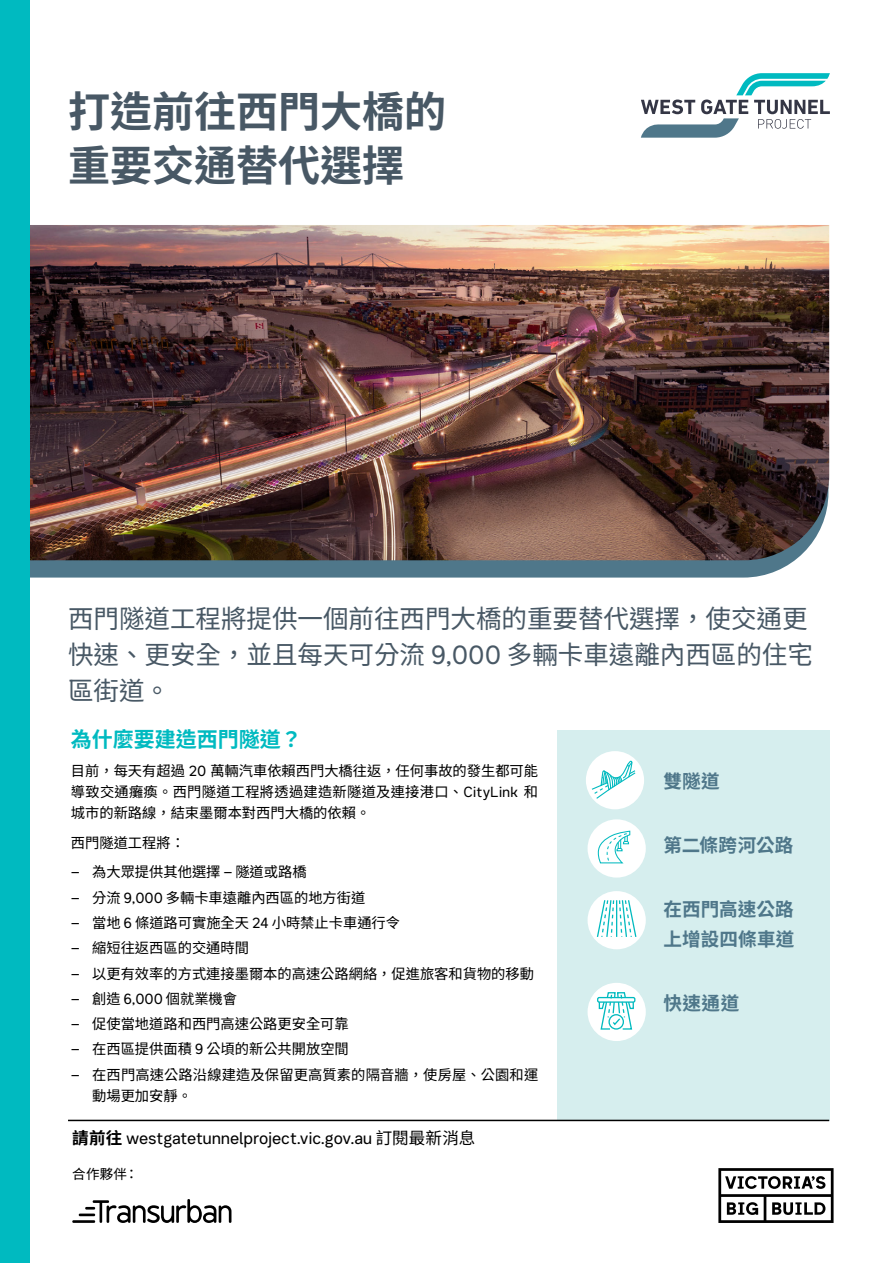
<style>
.page{position:relative;width:893px;height:1263px;background:#fff}
.page>*{position:absolute;margin:0;border:0;box-sizing:border-box;transform-origin:0 0}
.t1{font:700 42px/54px "Noto Sans TC";color:#485865}
.Intro{font:25.5px/36px "Noto Sans TC";color:#485865}
.t2{font:700 21px "Noto Sans TC";color:#00bac0}
.Body{font:700 18.6px/30px "Noto Sans TC";letter-spacing:.005em;color:#4f778a}
.t3{font:16.5px "Network Sans";color:#000}
.Body-2{font:14.25px/21px "Noto Sans TC";color:#000;text-align:justify}
.t4{font:13.5px "Noto Sans TC";color:#000}
.s1{font-family:"Network Sans"}
.s2{font-family:"Noto Sans TC";font-weight:700}
.s3{font-family:"Noto Sans TC"}
</style>
<div class="page">
<svg style="left:718px;top:1168px;width:116px;height:55px"></svg>
<hr style="left:79px;top:1213px;width:16px;height:3px;background:#000">
<svg style="left:85px;top:1199px;width:146px;height:24px"></svg>
<hr style="left:72px;top:1220px;width:23px;height:3px;background:#000">
<svg style="left:30px;top:560px;width:765px;height:18px;background:#567b8d"></svg>
<img style="left:30px;top:225px;width:799px;height:335px">
<svg style="left:641px;top:73px;width:189px;height:65px"></svg>
<div style="left:557px;top:730px;width:272px;height:390px;background:#d6eeee"></div>
<div style="left:586px;top:751px;width:58px;height:58px;background:#fff;border-radius:50%"></div>
<svg style="left:591px;top:760px;width:45px;height:39px"></svg>
<div style="left:588px;top:819px;width:58px;height:58px;background:#fff;border-radius:50%"></div>
<svg style="left:597px;top:830px;width:34px;height:34px"></svg>
<div style="left:588px;top:891px;width:58px;height:58px;background:#fff;border-radius:50%"></div>
<div style="left:588px;top:983px;width:58px;height:58px;background:#fff;border-radius:50%"></div>
<svg style="left:597px;top:900px;width:39px;height:37px"></svg>
<div style="left:597px;top:997px;width:38px;height:6px;border:1px solid #00babf;border-radius:2px"></div>
<svg style="left:598px;top:992px;width:37px;height:38px"></svg>
<hr style="left:68px;top:1120px;width:761px;height:1px;background:#000">
<div style="left:0;top:0;width:30px;height:1263px;background:#00bac0"></div>
<p class="t1" style="left:68px;top:86px;width:380px">打造前往西門大橋的重要交通替代選擇</p>
<p class="Intro" style="left:68px;top:602px;width:746px">西門隧道工程將提供一個前往西門大橋的重要替代選擇，使交通更快速、更安全，並且每天可分流 <span class="s1">9,000</span> 多輛卡車遠離內西區的住宅區街道。</p>
<h1 class="t2" style="left:71px;top:727px;width:233px">為什麼要建造西門隧道？</h1>
<p class="Body-2" style="left:71px;top:761px;width:469px">目前，每天有超過 <span class="s1">20</span> 萬輛汽車依賴西門大橋往返，任何事故的發生都可能導致交通癱瘓。西門隧道工程將透過建造新隧道及連接港口、<span class="s1">CityLink</span> 和城市的新路線，結束墨爾本對西門大橋的依賴。</p>
<p class="Body-2" style="left:71px;top:832px;width:116px">西門隧道工程將：</p>
<p class="Body-2" style="left:71px;top:862px;width:237px"><span class="s1">–</span> 為大眾提供其他選擇 <span class="s1">–</span> 隧道或路橋</p>
<p class="Body-2" style="left:71px;top:887px;width:296px"><span class="s1">–</span> 分流 <span class="s1">9,000</span> 多輛卡車遠離內西區的地方街道</p>
<p class="Body-2" style="left:71px;top:912px;width:331px"><span class="s1">–</span> 當地 <span class="s1">6</span> 條道路可實施全天 <span class="s1">24</span> 小時禁止卡車通行令</p>
<p class="Body-2" style="left:71px;top:938px;width:180px"><span class="s1">–</span> 縮短往返西區的交通時間</p>
<p class="Body-2" style="left:71px;top:963px;width:465px"><span class="s1">–</span> 以更有效率的方式連接墨爾本的高速公路網絡，促進旅客和貨物的移動</p>
<p class="Body-2" style="left:71px;top:988px;width:168px"><span class="s1">–</span> 創造 <span class="s1">6,000</span> 個就業機會</p>
<p class="Body-2" style="left:71px;top:1013px;width:279px"><span class="s1">–</span> 促使當地道路和西門高速公路更安全可靠</p>
<p class="Body-2" style="left:71px;top:1039px;width:279px"><span class="s1">–</span> 在西區提供面積 <span class="s1">9</span> 公頃的新公共開放空間</p>
<p class="Body-2" style="left:92px;top:1064px;width:448px;text-indent:-21px"><span class="s1">–</span> 在西門高速公路沿線建造及保留更高質素的隔音牆，使房屋、公園和運動場更加安靜。</p>
<p class="Body" style="left:663px;top:766px;width:58px">雙隧道</p>
<p class="Body" style="left:663px;top:830px;width:131px">第二條跨河公路</p>
<p class="Body" style="left:663px;top:894px;width:132px">在西門高速公路上增設四條車道</p>
<p class="Body" style="left:663px;top:988px;width:77px">快速通道</p>
<p class="t3" style="left:72px;top:1124px;width:404px"><span class="s2">請前往</span> westgatetunnelproject.vic.gov.au <span class="s3">訂閱最新消息</span></p>
<p class="t4" style="left:72px;top:1166px;width:68px">合作夥伴：</p>
</div>
